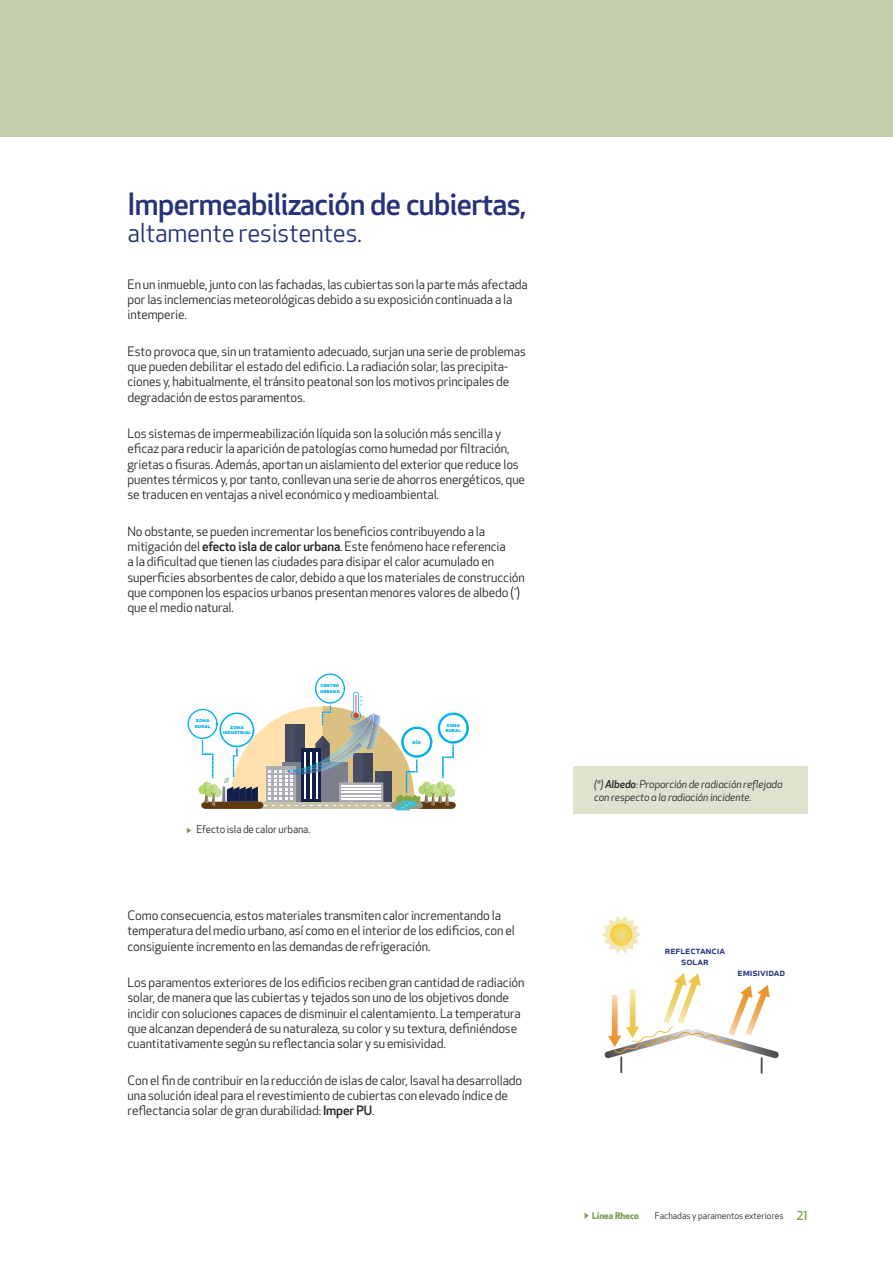
<style>
.page{position:relative;width:893px;height:1263px;background:#fff}
.page>*{position:absolute;margin:0;border:0;box-sizing:border-box;transform-origin:0 0}
.t1{font:500 30px "Apex New";letter-spacing:-.02em;color:#26327a}
.t2{font:25.5px "Apex New";letter-spacing:-.01em;color:#26327a}
.t3{font:12.75px/15.3px "Apex New";letter-spacing:-.01em;color:#231f20}
.t4{font:500 12px "Apex New";color:#799b49}
.t5{font:italic 10.5px/12.6px "Apex New";letter-spacing:-.01em;color:#231f20}
.t6{font:500 10.5px/11.2px "Apex New";letter-spacing:-.01em;color:#26327a;text-align:center}
.t7{font:10.5px "Apex New";letter-spacing:-.01em;color:#231f20}
.t8{font:9px "Apex New";color:#231f20}
.t9{font:700 9px "Apex New";color:#799b49}
.t10{font:700 5.85px/5.7px "Apex New";color:#00aeef}
.s1{font-weight:500}
</style>
<div class="page">
<div style="left:0;top:0;width:893px;height:136px;background:#c2cdaa"></div>
<svg style="left:187px;top:673px;width:282px;height:137px"></svg>
<svg style="left:602px;top:916px;width:39px;height:38px"></svg>
<svg style="left:610px;top:924px;width:22px;height:22px"></svg>
<svg style="left:605px;top:973px;width:173px;height:100px"></svg>
<div style="left:573px;top:767px;width:235px;height:47px;background:#dee3cf"></div>
<svg style="left:187px;top:828px;width:4px;height:5px"></svg>
<svg style="left:585px;top:1213px;width:4px;height:6px"></svg>
<h1 class="t1" style="left:128px;top:192px;width:401px">Impermeabilización de cubiertas,</h1>
<h2 class="t2" style="left:128px;top:222px;width:236px">altamente resistentes.</h2>
<p class="t3" style="left:128px;top:278px;width:402px">En un inmueble, junto con las fachadas, las cubiertas son la parte más afectada por las inclemencias meteorológicas debido a su exposición continuada a la intemperie.</p>
<p class="t3" style="left:128px;top:345px;width:400px">Esto provoca que, sin un tratamiento adecuado, surjan una serie de problemas que pueden debilitar el estado del edificio. La radiación solar, las precipita&shy;ciones y, habitualmente, el tránsito peatonal son los motivos principales de degradación de estos paramentos.</p>
<p class="t3" style="left:128px;top:427px;width:399px">Los sistemas de impermeabilización líquida son la solución más sencilla y eficaz para reducir la aparición de patologías como humedad por filtración, grietas o fisuras. Además, aportan un aislamiento del exterior que reduce los puentes térmicos y, por tanto, conllevan una serie de ahorros energéticos, que se traducen en ventajas a nivel económico y medioambiental.</p>
<p class="t3" style="left:127px;top:525px;width:399px">No obstante, se pueden incrementar los beneficios contribuyendo a la mitigación del <span class="s1">efecto isla de calor urbana</span>. Este fenómeno hace referencia<br>a la dificultad que tienen las ciudades para disipar el calor acumulado en superficies absorbentes de calor, debido a que los materiales de construcción que componen los espacios urbanos presentan menores valores de albedo (<sup>*</sup>) que el medio natural.</p>
<p class="t10" style="left:320px;top:683px;width:21px">centro urbano</p>
<p class="t10" style="left:195px;top:718px;width:17px">zona rural</p>
<p class="t10" style="left:445px;top:722px;width:17px">zona rural</p>
<p class="t10" style="left:223px;top:724px;width:30px;text-align:center">zona industrial</p>
<p class="t7" style="left:196px;top:825px;width:115px">Efecto isla de calor urbana.</p>
<p class="t10" style="left:413px;top:739px;width:10px">río</p>
<p class="t3" style="left:128px;top:909px;width:389px">Como consecuencia, estos materiales transmiten calor incrementando la temperatura del medio urbano, así como en el interior de los edificios, con el consiguiente incremento en las demandas de refrigeración.</p>
<p class="t3" style="left:128px;top:976px;width:399px">Los paramentos exteriores de los edificios reciben gran cantidad de radiación solar, de manera que las cubiertas y tejados son uno de los objetivos donde incidir con soluciones capaces de disminuir el calentamiento. La temperatura que alcanzan dependerá de su naturaleza, su color y su textura, definiéndose cuantitativamente según su reflectancia solar y su emisividad.</p>
<p class="t3" style="left:128px;top:1074px;width:396px">Con el fin de contribuir en la reducción de islas de calor, Isaval ha desarrollado una solución ideal para el revestimiento de cubiertas con elevado índice de reflectancia solar de gran durabilidad: <span class="s1">Imper PU</span>.</p>
<p class="t5" style="left:594px;top:779px;width:190px">(*) <span class="s1">Albedo</span>: Proporción de radiación reflejada con respecto a la radiación incidente.</p>
<p class="t6" style="left:665px;top:945px;width:62px">reflectancia solar</p>
<p class="t6" style="left:737px;top:968px;width:49px">emisividad</p>
<p class="t9" style="left:592px;top:1212px;width:48px">Línea Rheco</p>
<p class="t8" style="left:655px;top:1212px;width:130px">Fachadas y paramentos exteriores</p>
<p class="t4" style="left:796px;top:1211px;width:13px">21</p>
</div>
